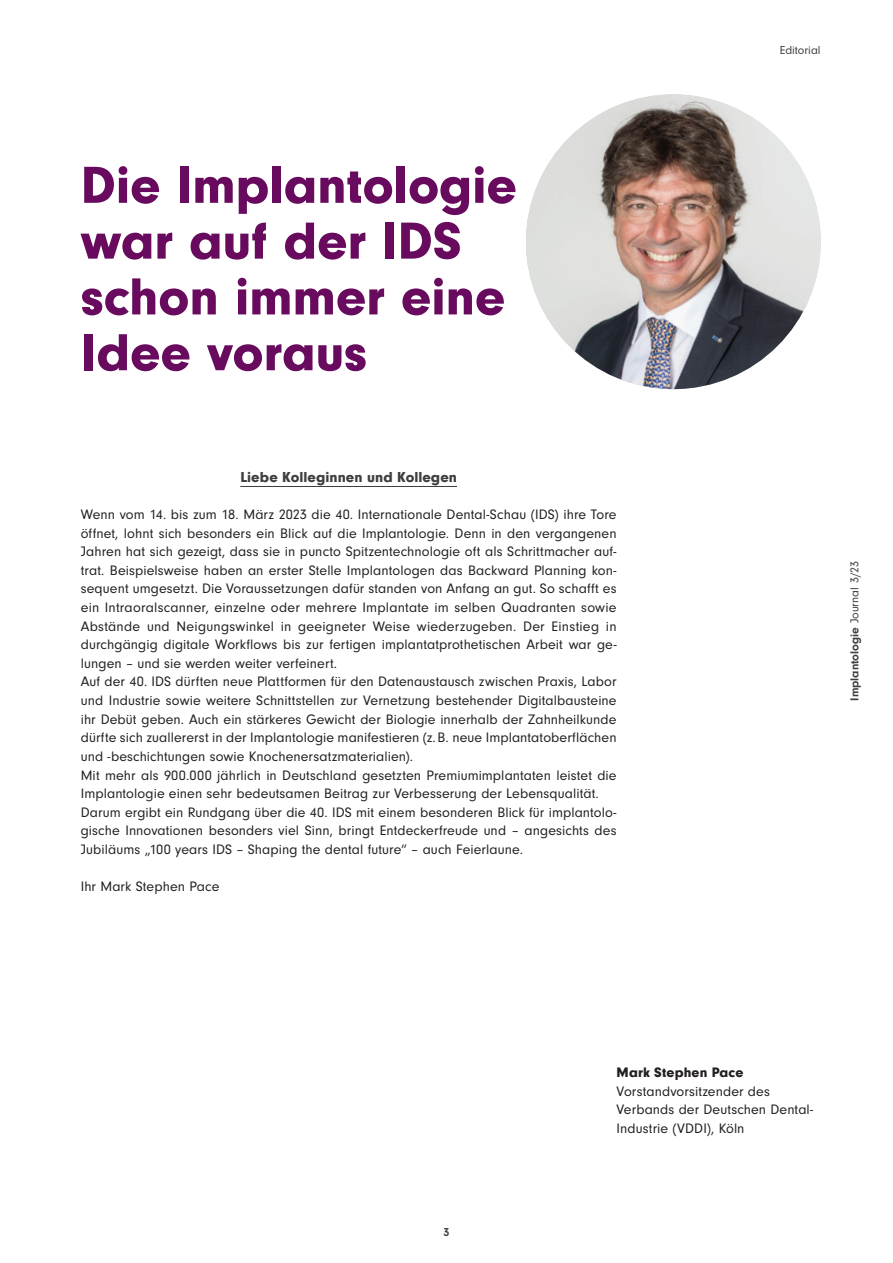
<style>
.page{position:relative;width:893px;height:1263px;background:#fff}
.page>*{position:absolute;margin:0;border:0;box-sizing:border-box;transform-origin:0 0}
.Headline_Editorial{font:900 54px/55.8px "Neuzeit Gro";color:#680b5e}
.Crossheading{font:900 15px "Neuzeit Gro";letter-spacing:.005em;color:#3e3e3f}
.Content{font:14.25px/18.6px "Neuzeit Gro";letter-spacing:.005em;color:#231f20;text-align:justify}
.ContactDetails{font:14.25px/18.6px "Neuzeit Gro";letter-spacing:.005em;color:#231f20}
.ContactDetails_Name{font:900 14.25px "Neuzeit Gro";letter-spacing:.01em;color:#231f20}
.t1{font:700 12px "Neuzeit Gro";color:#3e3e3f}
.t2{font:12px "Neuzeit Gro";color:#3e3e3f}
.s1{font-weight:400}
</style>
<div class="page">
<hr style="left:240px;top:486px;width:217px;height:1px;background:#3e3e3f">
<img style="left:526px;top:94px;width:295px;height:295px;border-radius:147px">
<p class="Headline_Editorial" style="left:81px;top:157px;width:438px">Die Implantologie war auf der IDS schon immer eine<br>Idee voraus</p>
<p class="Crossheading" style="left:240px;top:468px;width:218px">Liebe Kolleginnen und Kollegen</p>
<p class="Content" style="left:81px;top:505px;width:537px">Wenn vom 14. bis zum 18. März 2023 die 40. Internationale Dental-Schau (IDS) ihre Tore öffnet, lohnt sich besonders ein Blick auf die Implantologie. Denn in den vergangenen Jahren hat sich gezeigt, dass sie in puncto Spitzentechnologie oft als Schrittmacher auf&shy;trat. Beispielsweise haben an erster Stelle Implantologen das Backward Planning kon&shy;sequent umgesetzt. Die Voraussetzungen dafür standen von Anfang an gut. So schafft es ein Intraoralscanner, einzelne oder mehrere Implantate im selben Quadranten sowie Abstände und Neigungswinkel in geeigneter Weise wiederzugeben. Der Einstieg in durchgängig digitale Workflows bis zur fertigen implantatprothetischen Arbeit war ge&shy;lungen – und sie werden weiter verfeinert.</p>
<p class="Content" style="left:81px;top:673px;width:537px">Auf der 40. IDS dürften neue Plattformen für den Datenaustausch zwischen Praxis, Labor und Industrie sowie weitere Schnittstellen zur Vernetzung bestehender Digitalbausteine ihr Debüt geben. Auch ein stärkeres Gewicht der Biologie innerhalb der Zahnheilkunde dürfte sich zuallererst in der Implantologie manifestieren (z.B. neue Implantatoberflächen und -beschichtungen sowie Knochenersatzmaterialien).</p>
<p class="Content" style="left:81px;top:766px;width:537px">Mit mehr als 900.000 jährlich in Deutschland gesetzten Premiumimplantaten leistet die<br>Implantologie einen sehr bedeutsamen Beitrag zur Verbesserung der Lebensqualität.</p>
<p class="Content" style="left:81px;top:803px;width:537px">Darum ergibt ein Rundgang über die 40. IDS mit einem besonderen Blick für implantolo&shy;gische Innovationen besonders viel Sinn, bringt Entdeckerfreude und – angesichts des Jubiläums „100 years IDS – Shaping the dental future“ – auch Feierlaune.</p>
<p class="Content" style="left:81px;top:877px;width:140px">Ihr Mark Stephen Pace</p>
<p class="t2" style="left:780px;top:44px;width:42px">Editorial</p>
<p class="t1" style="left:848px;top:701px;width:141px;rotate:-90deg">Implantologie <span class="s1">Journal 3/23</span></p>
<p class="t1" style="left:443px;top:1226px;width:7px">3</p>
<p class="ContactDetails_Name" style="left:617px;top:1064px;width:128px">Mark Stephen Pace</p>
<p class="ContactDetails" style="left:617px;top:1082px;width:198px">Vorstandvorsitzender des<br>Verbands der Deutschen Dental-<br>Industrie (VDDI), Köln</p>
</div>
